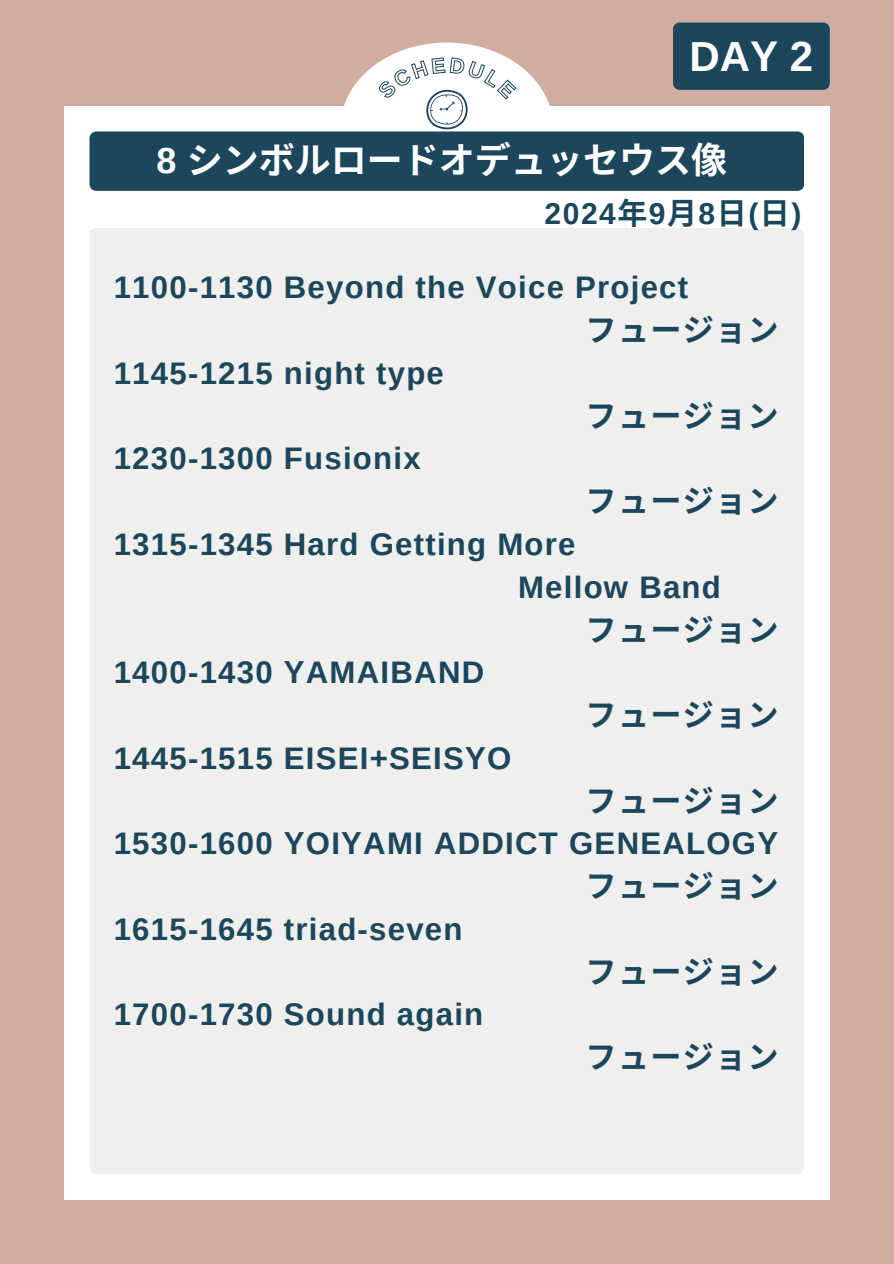
<style>
.page{position:relative;width:894px;height:1264px;background:#fff}
.page>*{position:absolute;margin:0;border:0;box-sizing:border-box;transform-origin:0 0}
.t1{font:700 42px "Arimo";color:#fff}
.t2{font:700 36px "Noto Sans CJ Ksc";color:#fff}
.t3{font:700 31.2px/42.8px "Arimo";letter-spacing:.04em;color:#1b465b}
.t4{font:700 31.2px "Noto Sans CJ Ksc";letter-spacing:.04em;color:#1b465b}
.t5{font:700 30px "Arimo";color:#1b465b}
.s1{font-family:"Arimo"}
.s2{font-family:"Noto Sans CJ Ksc"}
</style>
<div class="page">
<div style="left:0;top:0;width:893px;height:1263px;background:#d1ada1"></div>
<div style="left:64px;top:106px;width:765px;height:1093px;background:#fff"></div>
<div style="left:89px;top:228px;width:715px;height:946px;background:#efefed"></div>
<svg style="left:89px;top:23px;width:740px;height:168px"></svg>
<h1 class="t1" style="left:689px;top:33px;width:125px">DAY 2</h1>
<h1 class="t2" style="left:156px;top:131px;width:570px"><span class="s1">8</span> シンボルロードオデュッセウス像</h1>
<p class="t5" style="left:544px;top:196px;width:258px">2024<span class="s2">年</span>9<span class="s2">月</span> 8<span class="s2">日</span> (<span class="s2">日</span> )</p>
<p class="t3" style="left:114px;top:266px;width:576px">1100-1130 Beyond the Voice Project</p>
<p class="t4" style="left:585px;top:305px;width:195px">フュージョン</p>
<p class="t3" style="left:114px;top:352px;width:331px">1145-1215 night type</p>
<p class="t4" style="left:585px;top:390px;width:195px">フュージョン</p>
<p class="t3" style="left:114px;top:437px;width:308px">1230-1300 Fusionix</p>
<p class="t4" style="left:585px;top:476px;width:195px">フュージョン</p>
<p class="t3" style="left:518px;top:523px;width:204px;text-indent:-404px">1315-1345 Hard Getting More<br>Mellow Band</p>
<p class="t4" style="left:585px;top:604px;width:195px">フュージョン</p>
<p class="t3" style="left:114px;top:651px;width:372px">1400-1430 YAMAIBAND</p>
<p class="t4" style="left:585px;top:690px;width:195px">フュージョン</p>
<p class="t3" style="left:114px;top:736px;width:399px">1445-1515 EISEI+SEISYO</p>
<p class="t4" style="left:585px;top:775px;width:195px">フュージョン</p>
<p class="t3" style="left:114px;top:822px;width:665px">1530-1600 YOIYAMI ADDICT GENEALOGY</p>
<p class="t4" style="left:585px;top:861px;width:195px">フュージョン</p>
<p class="t3" style="left:114px;top:907px;width:350px">1615-1645 triad-seven</p>
<p class="t4" style="left:585px;top:946px;width:195px">フュージョン</p>
<p class="t3" style="left:114px;top:993px;width:371px">1700-1730 Sound again</p>
<p class="t4" style="left:585px;top:1032px;width:195px">フュージョン</p>
</div>
